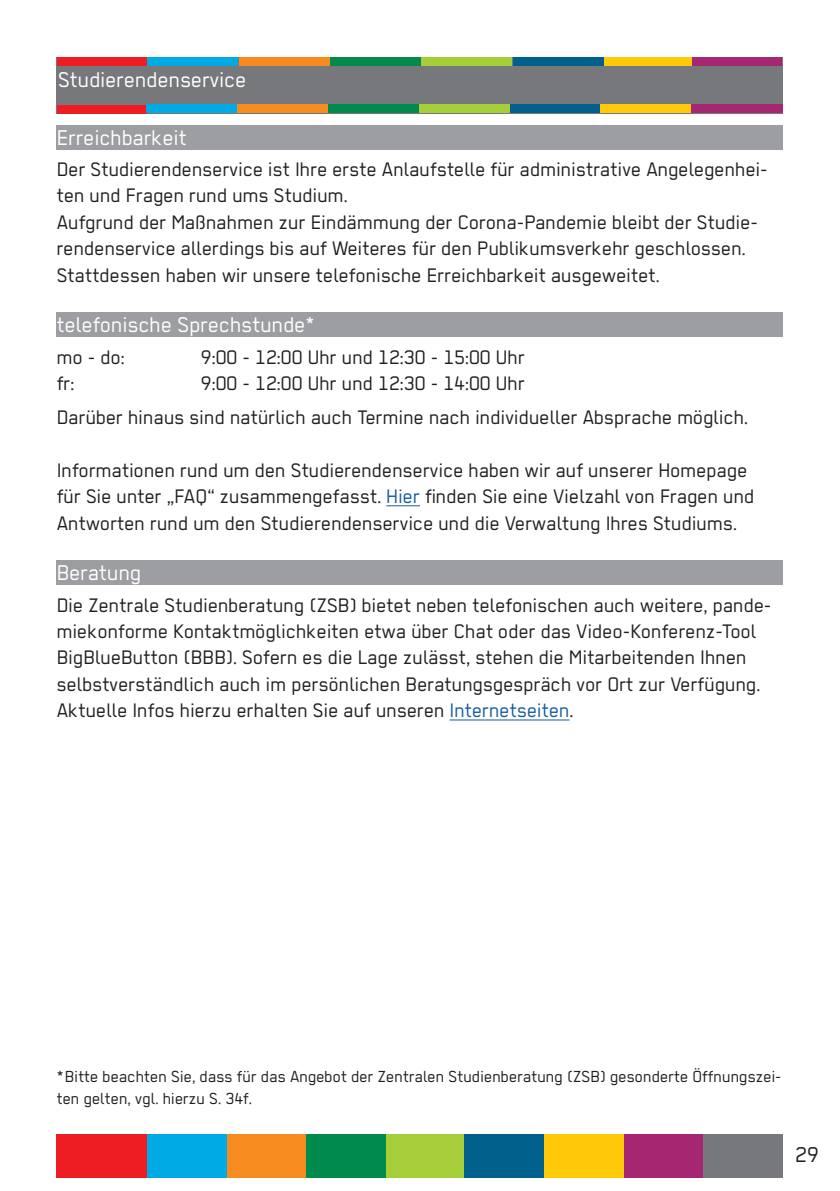
<style>
.page{position:relative;width:840px;height:1191px;background:#fff}
.page>*{position:absolute;margin:0;border:0;box-sizing:border-box;transform-origin:0 0}
.t1{font:24px "BO Regular Normal";color:#fff}
.t2{font:24px "BO Regular Normal";color:#231f20}
.t3{font:22px/26.4px "BO Regular Normal";color:#231f20}
.t4{font:18px/21.6px "BO Regular Normal";color:#231f20}
.s1{color:#175d9e}
</style>
<div class="page">
<div style="left:57px;top:57px;width:725px;height:56px;background:#76787b"></div>
<div style="left:57px;top:1134px;width:91px;height:43px;background:#ee1d23"></div>
<div style="left:148px;top:1134px;width:79px;height:43px;background:#00abe5"></div>
<div style="left:227px;top:1134px;width:79px;height:43px;background:#f68b1f"></div>
<div style="left:306px;top:1134px;width:79px;height:43px;background:#008b4c"></div>
<div style="left:386px;top:1134px;width:79px;height:43px;background:#a6ce39"></div>
<div style="left:464px;top:1134px;width:79px;height:43px;background:#01608c"></div>
<div style="left:544px;top:1134px;width:79px;height:43px;background:#feca0a"></div>
<div style="left:623px;top:1134px;width:80px;height:43px;background:#a52771"></div>
<div style="left:702px;top:1134px;width:80px;height:43px;background:#76787b"></div>
<div style="left:57px;top:105px;width:90px;height:9px;background:#ee1d23"></div>
<div style="left:146px;top:104px;width:91px;height:9px;background:#00abe5"></div>
<div style="left:237px;top:104px;width:91px;height:9px;background:#f68b1f"></div>
<div style="left:328px;top:104px;width:90px;height:9px;background:#008b4c"></div>
<div style="left:418px;top:104px;width:91px;height:9px;background:#a6ce39"></div>
<div style="left:509px;top:104px;width:91px;height:9px;background:#01608c"></div>
<div style="left:600px;top:104px;width:91px;height:9px;background:#feca0a"></div>
<div style="left:690px;top:104px;width:92px;height:9px;background:#a52771"></div>
<div style="left:57px;top:57px;width:90px;height:9px;background:#ee1d23"></div>
<div style="left:147px;top:57px;width:91px;height:9px;background:#00abe5"></div>
<div style="left:239px;top:57px;width:91px;height:9px;background:#f68b1f"></div>
<div style="left:330px;top:57px;width:91px;height:9px;background:#008b4c"></div>
<div style="left:421px;top:57px;width:90px;height:9px;background:#a6ce39"></div>
<div style="left:513px;top:57px;width:90px;height:9px;background:#01608c"></div>
<div style="left:603px;top:57px;width:91px;height:9px;background:#feca0a"></div>
<div style="left:692px;top:57px;width:89px;height:9px;background:#a52771"></div>
<hr style="left:386px;top:505px;width:34px;height:1px;background:#175d9e">
<hr style="left:449px;top:719px;width:120px;height:1px;background:#175d9e">
<div style="left:57px;top:125px;width:725px;height:25px;background:#9c9ea1"></div>
<div style="left:57px;top:312px;width:725px;height:25px;background:#9c9ea1"></div>
<div style="left:57px;top:560px;width:725px;height:25px;background:#9c9ea1"></div>
<p class="t1" style="left:58px;top:66px;width:190px">Studierendenservice</p>
<p class="t1" style="left:57px;top:124px;width:131px">Erreichbarkeit</p>
<p class="t3" style="left:57px;top:156px;width:712px">Der Studierendenservice ist Ihre erste Anlaufstelle für administrative Angelegenhei&shy;ten und Fragen rund ums Studium.</p>
<p class="t3" style="left:57px;top:208px;width:702px">Aufgrund der Maßnahmen zur Eindämmung der Corona-Pandemie bleibt der Studie&shy;rendenservice allerdings bis auf Weiteres für den Publikumsverkehr geschlossen.<br>Stattdessen haben wir unsere telefonische Erreichbarkeit ausgeweitet.</p>
<p class="t1" style="left:57px;top:312px;width:261px">telefonische Sprechstunde*</p>
<p class="t3" style="left:57px;top:343px;width:70px">mo - do:</p>
<p class="t3" style="left:201px;top:343px;width:325px">9:00 - 12:00 Uhr und 12:30 - 15:00 Uhr</p>
<p class="t3" style="left:57px;top:370px;width:19px">fr:</p>
<p class="t3" style="left:201px;top:370px;width:325px">9:00 - 12:00 Uhr und 12:30 - 14:00 Uhr</p>
<p class="t3" style="left:57px;top:403px;width:692px">Darüber hinaus sind natürlich auch Termine nach individueller Absprache möglich.</p>
<p class="t3" style="left:57px;top:456px;width:698px">Informationen rund um den Studierendenservice haben wir auf unserer Homepage für Sie unter „FAQ“ zusammengefasst. <span class="s1">Hier</span> finden Sie eine Vielzahl von Fragen und<br>Antworten rund um den Studierendenservice und die Verwaltung Ihres Studiums.</p>
<p class="t1" style="left:57px;top:559px;width:86px">Beratung</p>
<p class="t3" style="left:57px;top:591px;width:715px">Die Zentrale Studienberatung (ZSB) bietet neben telefonischen auch weitere, pande&shy;miekonforme Kontaktmöglichkeiten etwa über Chat oder das Video-Konferenz-Tool BigBlueButton (BBB). Sofern es die Lage zulässt, stehen die Mitarbeitenden Ihnen selbstverständlich auch im persönlichen Beratungsgespräch vor Ort zur Verfügung.<br>Aktuelle Infos hierzu erhalten Sie auf unseren <span class="s1">Internetseiten</span>.</p>
<p class="t4" style="left:57px;top:1065px;width:725px">*Bitte beachten Sie, dass für das Angebot der Zentralen Studienberatung (ZSB) gesonderte Öffnungszei&shy;ten gelten, vgl. hierzu S. 34f.</p>
<p class="t2" style="left:794px;top:1141px;width:25px">29</p>
</div>
